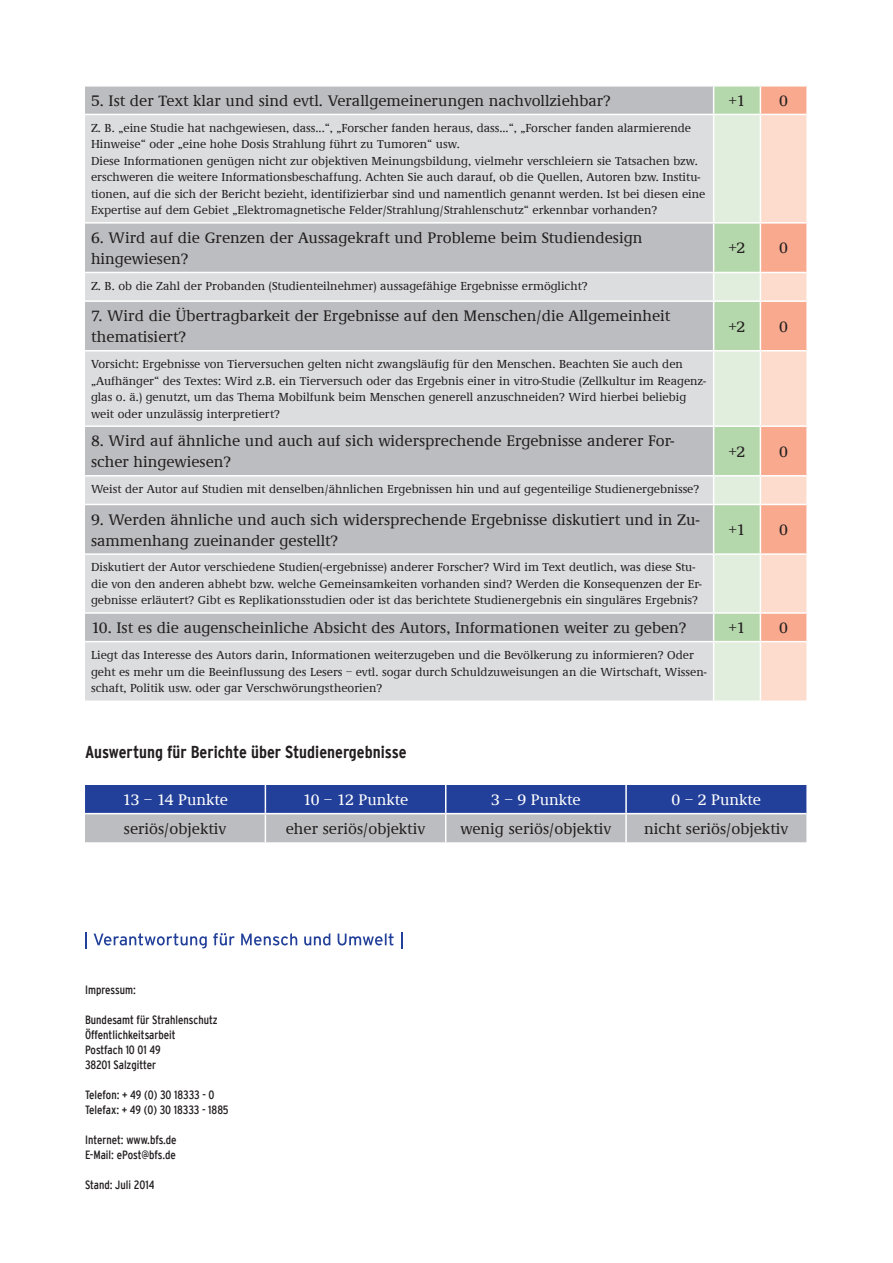
<style>
.page{position:relative;width:893px;height:1263px;background:#fff}
.page>*{position:absolute;margin:0;border:0;box-sizing:border-box;transform-origin:0 0}
.BfS_Fließtext{font:700 condensed 17.25px "Interstate";color:#231f20}
.BfS_Fließtext-2{font:500 15.75px/21px "Demos EF";color:#231f20}
.BfS_Fließtext-3{font:500 15.75px "Demos EF";color:#fff}
.BfS_Fließtext-4{font:500 12px/16.5px "Demos EF";color:#231f20}
.BfS_Fließtext-5{font:condensed 12px/15px "Interstate";color:#231f20}
</style>
<div class="page">
<svg style="left:85px;top:932px;width:2px;height:16px"></svg>
<svg style="left:94px;top:933px;width:113px;height:15px"></svg>
<svg style="left:213px;top:933px;width:22px;height:12px"></svg>
<svg style="left:241px;top:933px;width:56px;height:12px"></svg>
<svg style="left:304px;top:933px;width:26px;height:12px"></svg>
<svg style="left:338px;top:933px;width:56px;height:12px"></svg>
<svg style="left:401px;top:932px;width:1px;height:16px"></svg>
<div style="left:85px;top:87px;width:628px;height:27px;background:#bcbdc0"></div>
<svg style="left:85px;top:115px;width:628px;height:585px;background:#cfd0d3"></svg>
<hr style="left:85px;top:222px;width:629px;height:2px;background:#fff">
<hr style="left:85px;top:272px;width:629px;height:1px;background:#fff">
<hr style="left:85px;top:300px;width:629px;height:2px;background:#fff">
<hr style="left:85px;top:350px;width:629px;height:1px;background:#fff">
<hr style="left:85px;top:425px;width:629px;height:2px;background:#fff">
<hr style="left:85px;top:475px;width:629px;height:2px;background:#fff">
<hr style="left:85px;top:504px;width:629px;height:1px;background:#fff">
<hr style="left:85px;top:553px;width:629px;height:2px;background:#fff">
<hr style="left:85px;top:612px;width:629px;height:2px;background:#fff">
<svg style="left:713px;top:86px;width:93px;height:614px;background:#e6d8c1"></svg>
<hr style="left:85px;top:641px;width:629px;height:1px;background:#fff">
<hr style="left:714px;top:641px;width:46px;height:1px;background:#fff">
<hr style="left:713px;top:642px;width:1px;height:58px;background:#fff">
<hr style="left:760px;top:641px;width:46px;height:1px;background:#fff">
<hr style="left:760px;top:642px;width:1px;height:58px;background:#fff">
<svg style="left:85px;top:785px;width:721px;height:57px;background:#7281ae"></svg>
<hr style="left:626px;top:813px;width:180px;height:1px;background:#fff">
<hr style="left:625px;top:814px;width:2px;height:28px;background:#fff">
<p class="BfS_Fließtext-2" style="left:91px;top:91px;width:521px">5. Ist der Text klar und sind evtl. Verallgemeinerungen nachvollziehbar?</p>
<p class="BfS_Fließtext-2" style="left:729px;top:91px;width:18px">+1</p>
<p class="BfS_Fließtext-2" style="left:779px;top:91px;width:10px">0</p>
<p class="BfS_Fließtext-4" style="left:91px;top:120px;width:601px">Z. B. „eine Studie hat nachgewiesen, dass...“, „Forscher fanden heraus, dass...“, „Forscher fanden alarmierende<br>Hinweise“ oder „eine hohe Dosis Strahlung führt zu Tumoren“ usw.</p>
<p class="BfS_Fließtext-4" style="left:91px;top:153px;width:616px">Diese Informationen genügen nicht zur objektiven Meinungsbildung, vielmehr verschleiern sie Tatsachen bzw. erschweren die weitere Informationsbeschaffung. Achten Sie auch darauf, ob die Quellen, Autoren bzw. Institu&shy;tionen, auf die sich der Bericht bezieht, identifizierbar sind und namentlich genannt werden. Ist bei diesen eine Expertise auf dem Gebiet „Elektromagnetische Felder/Strahlung/Strahlenschutz“ erkennbar vorhanden?</p>
<p class="BfS_Fließtext-2" style="left:91px;top:228px;width:553px">6. Wird auf die Grenzen der Aussagekraft und Probleme beim Studiendesign hingewiesen?</p>
<p class="BfS_Fließtext-2" style="left:729px;top:238px;width:18px">+2</p>
<p class="BfS_Fließtext-2" style="left:779px;top:238px;width:10px">0</p>
<p class="BfS_Fließtext-4" style="left:91px;top:278px;width:498px">Z. B. ob die Zahl der Probanden (Studienteilnehmer) aussagefähige Ergebnisse ermöglicht?</p>
<p class="BfS_Fließtext-2" style="left:91px;top:306px;width:581px">7. Wird die Übertragbarkeit der Ergebnisse auf den Menschen/die Allgemeinheit thematisiert?</p>
<p class="BfS_Fließtext-2" style="left:729px;top:316px;width:18px">+2</p>
<p class="BfS_Fließtext-2" style="left:779px;top:316px;width:10px">0</p>
<p class="BfS_Fließtext-4" style="left:91px;top:356px;width:616px">Vorsicht: Ergebnisse von Tierversuchen gelten nicht zwangsläufig für den Menschen. Beachten Sie auch den „Aufhänger“ des Textes: Wird z.B. ein Tierversuch oder das Ergebnis einer in vitro-Studie (Zellkultur im Reagenz&shy;glas o. ä.) genutzt, um das Thema Mobilfunk beim Menschen generell anzuschneiden? Wird hierbei beliebig weit oder unzulässig interpretiert?</p>
<p class="BfS_Fließtext-2" style="left:91px;top:431px;width:585px">8. Wird auf ähnliche und auch auf sich widersprechende Ergebnisse anderer For&shy;scher hingewiesen?</p>
<p class="BfS_Fließtext-2" style="left:729px;top:442px;width:18px">+2</p>
<p class="BfS_Fließtext-2" style="left:779px;top:442px;width:10px">0</p>
<p class="BfS_Fließtext-4" style="left:91px;top:481px;width:610px">Weist der Autor auf Studien mit denselben/ähnlichen Ergebnissen hin und auf gegenteilige Studienergebnisse?</p>
<p class="BfS_Fließtext-2" style="left:91px;top:509px;width:610px">9. Werden ähnliche und auch sich widersprechende Ergebnisse diskutiert und in Zu&shy;sammenhang zueinander gestellt?</p>
<p class="BfS_Fließtext-2" style="left:729px;top:520px;width:18px">+1</p>
<p class="BfS_Fließtext-2" style="left:779px;top:520px;width:10px">0</p>
<p class="BfS_Fließtext-4" style="left:91px;top:560px;width:612px">Diskutiert der Autor verschiedene Studien(-ergebnisse) anderer Forscher? Wird im Text deutlich, was diese Stu&shy;die von den anderen abhebt bzw. welche Gemeinsamkeiten vorhanden sind? Werden die Konsequenzen der Er&shy;gebnisse erläutert? Gibt es Replikationsstudien oder ist das berichtete Studienergebnis ein singuläres Ergebnis?</p>
<p class="BfS_Fließtext-2" style="left:91px;top:618px;width:597px">10. Ist es die augenscheinliche Absicht des Autors, Informationen weiter zu geben?</p>
<p class="BfS_Fließtext-2" style="left:729px;top:618px;width:18px">+1</p>
<p class="BfS_Fließtext-2" style="left:779px;top:618px;width:10px">0</p>
<p class="BfS_Fließtext-4" style="left:91px;top:647px;width:617px">Liegt das Interesse des Autors darin, Informationen weiterzugeben und die Bevölkerung zu informieren? Oder geht es mehr um die Beeinflussung des Lesers – evtl. sogar durch Schuldzuweisungen an die Wirtschaft, Wissen&shy;schaft, Politik usw. oder gar Verschwörungstheorien?</p>
<p class="BfS_Fließtext" style="left:85px;top:742px;width:323px">Auswertung für Berichte über Studienergebnisse</p>
<p class="BfS_Fließtext-3" style="left:122px;top:791px;width:107px">13 – 14 Punkte</p>
<p class="BfS_Fließtext-3" style="left:303px;top:791px;width:107px">10 – 12 Punkte</p>
<p class="BfS_Fließtext-3" style="left:491px;top:791px;width:91px">3 – 9 Punkte</p>
<p class="BfS_Fließtext-3" style="left:672px;top:791px;width:91px">0 – 2 Punkte</p>
<p class="BfS_Fließtext-2" style="left:124px;top:818px;width:104px">seriös/objektiv</p>
<p class="BfS_Fließtext-2" style="left:286px;top:818px;width:141px">eher seriös/objektiv</p>
<p class="BfS_Fließtext-2" style="left:460px;top:818px;width:152px">wenig seriös/objektiv</p>
<p class="BfS_Fließtext-2" style="left:644px;top:818px;width:146px">nicht seriös/objektiv</p>
<p class="BfS_Fließtext-5" style="left:85px;top:982px;width:52px">Impressum:</p>
<p class="BfS_Fließtext-5" style="left:85px;top:1012px;width:134px">Bundesamt für Strahlenschutz<br>Öffentlichkeitsarbeit<br>Postfach 10 01 49<br>38201 Salzgitter</p>
<p class="BfS_Fließtext-5" style="left:85px;top:1087px;width:145px">Telefon: + 49 (0) 30 18333 - 0<br>Telefax: + 49 (0) 30 18333 - 1885</p>
<p class="BfS_Fließtext-5" style="left:85px;top:1132px;width:93px">Internet: www.bfs.de<br>E-Mail: ePost@bfs.de</p>
<p class="BfS_Fließtext-5" style="left:85px;top:1177px;width:71px">Stand: Juli 2014</p>
</div>
